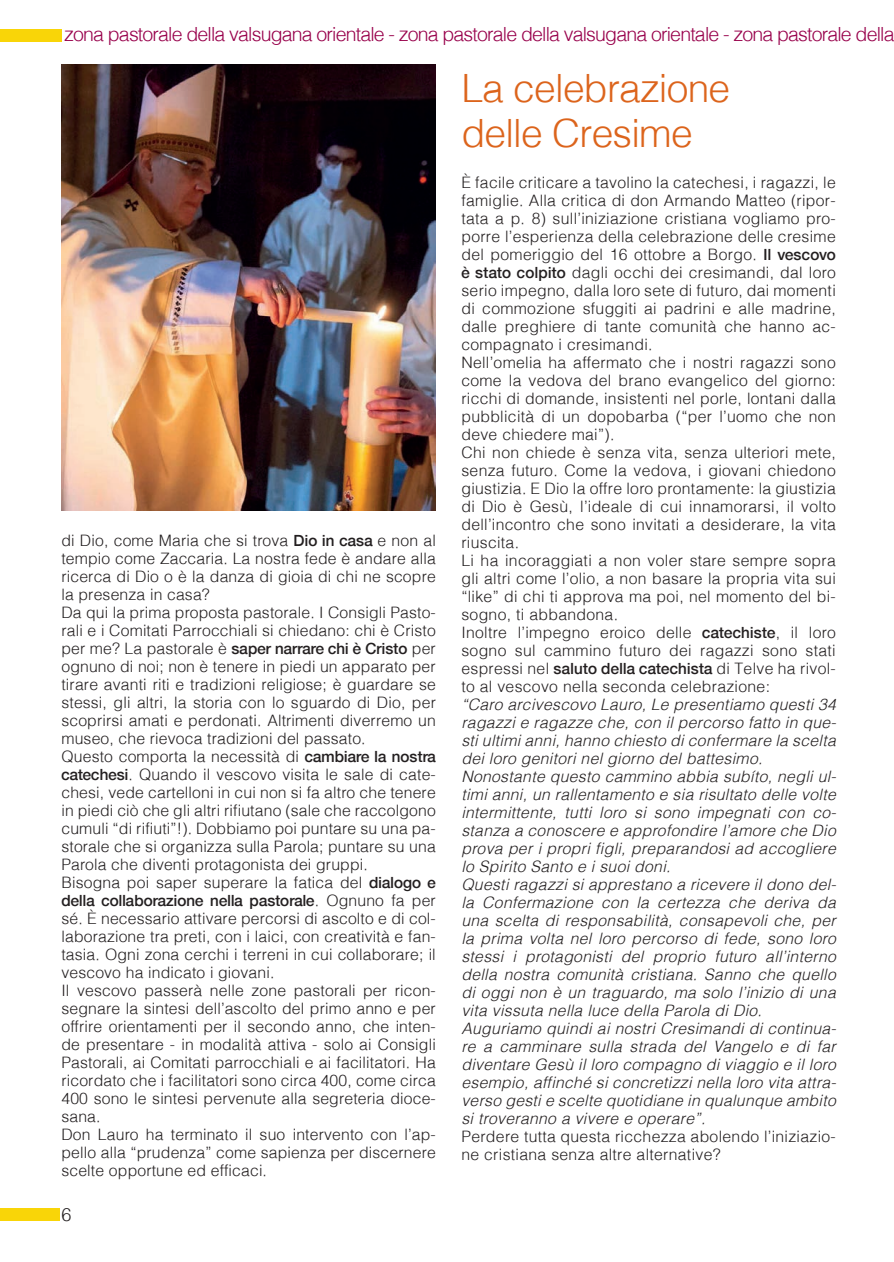
<style>
.page{position:relative;width:894px;height:1262px;background:#fff}
.page>*{position:absolute;margin:0;border:0;box-sizing:border-box;transform-origin:0 0}
.t1{font:300 39px "Helv";letter-spacing:-.02em;color:#dc641c}
.t2{font:300 19.5px "Helv";letter-spacing:-.04em;color:#98014b}
.t3{font:300 18px "Helv";color:#231f20}
.t4{font:300 15.75px/18px "Helv";letter-spacing:.02em;color:#231f20;text-align:justify}
.t5{font:italic 300 15.75px/18px "Helv";color:#231f20;text-align:justify}
.s1{font-family:"Helvetica";font-weight:500}
</style>
<div class="page">
<div style="left:0;top:1208px;width:59px;height:13px;background:#f9d508"></div>
<div style="left:0;top:29px;width:61px;height:13px;background:#f9d508"></div>
<img style="left:61px;top:64px;width:375px;height:446px">
<p class="t2" style="left:64px;top:22px;width:831px">zona pastorale della valsugana orientale - zona pastorale della valsugana orientale - zona pastorale della</p>
<p class="t4" style="left:61px;top:531px;width:376px">di Dio, come Maria che si trova <span class="s1">Dio in casa</span> e non al tempio come Zaccaria. La nostra fede è andare alla ricerca di Dio o è la danza di gioia di chi ne scopre la presenza in casa?</p>
<p class="t4" style="left:61px;top:603px;width:376px">Da qui la prima proposta pastorale. I Consigli Pasto&shy;rali e i Comitati Parrocchiali si chiedano: chi è Cristo per me? La pastorale è <span class="s1">saper narrare chi è Cristo</span> per ognuno di noi; non è tenere in piedi un apparato per tirare avanti riti e tradizioni religiose; è guardare se stessi, gli altri, la storia con lo sguardo di Dio, per scoprirsi amati e perdonati. Altrimenti diverremo un museo, che rievoca tradizioni del passato.</p>
<p class="t4" style="left:61px;top:747px;width:376px">Questo comporta la necessità di <span class="s1">cambiare la nostra catechesi</span>. Quando il vescovo visita le sale di cate&shy;chesi, vede cartelloni in cui non si fa altro che tenere in piedi ciò che gli altri rifiutano (sale che raccolgono cumuli “di rifiuti”!). Dobbiamo poi puntare su una pa&shy;storale che si organizza sulla Parola; puntare su una Parola che diventi protagonista dei gruppi.</p>
<p class="t4" style="left:61px;top:873px;width:376px">Bisogna poi saper superare la fatica del <span class="s1">dialogo e della collaborazione nella pastorale</span>. Ognuno fa per sé. È necessario attivare percorsi di ascolto e di col&shy;laborazione tra preti, con i laici, con creatività e fan&shy;tasia. Ogni zona cerchi i terreni in cui collaborare; il vescovo ha indicato i giovani.</p>
<p class="t4" style="left:61px;top:981px;width:376px">Il vescovo passerà nelle zone pastorali per ricon&shy;segnare la sintesi dell’ascolto del primo anno e per offrire orientamenti per il secondo anno, che inten&shy;de presentare - in modalità attiva - solo ai Consigli Pastorali, ai Comitati parrocchiali e ai facilitatori. Ha ricordato che i facilitatori sono circa 400, come circa 400 sono le sintesi pervenute alla segreteria dioce&shy;sana.</p>
<p class="t4" style="left:61px;top:1125px;width:376px">Don Lauro ha terminato il suo intervento con l’ap&shy;pello alla “prudenza” come sapienza per discernere scelte opportune ed efficaci.</p>
<p class="t3" style="left:62px;top:1203px;width:12px">6</p>
<p class="t1" style="left:461px;top:64px;width:270px">La celebrazione</p>
<p class="t1" style="left:461px;top:109px;width:233px">delle Cresime</p>
<p class="t4" style="left:461px;top:173px;width:376px">È facile criticare a tavolino la catechesi, i ragazzi, le famiglie. Alla critica di don Armando Matteo (ripor&shy;tata a p. 8) sull’iniziazione cristiana vogliamo pro&shy;porre l’esperienza della celebrazione delle cresime del pomeriggio del 16 ottobre a Borgo. <span class="s1">Il vescovo è stato colpito</span> dagli occhi dei cresimandi, dal loro serio impegno, dalla loro sete di futuro, dai momenti di commozione sfuggiti ai padrini e alle madrine, dalle preghiere di tante comunità che hanno ac&shy;compagnato i cresimandi.</p>
<p class="t4" style="left:461px;top:353px;width:376px">Nell’omelia ha affermato che i nostri ragazzi sono come la vedova del brano evangelico del giorno: ricchi di domande, insistenti nel porle, lontani dalla pubblicità di un dopobarba (“per l’uomo che non deve chiedere mai”).</p>
<p class="t4" style="left:461px;top:443px;width:376px">Chi non chiede è senza vita, senza ulteriori mete, senza futuro. Come la vedova, i giovani chiedono giustizia. E Dio la offre loro prontamente: la giustizia di Dio è Gesù, l’ideale di cui innamorarsi, il volto dell’incontro che sono invitati a desiderare, la vita riuscita.</p>
<p class="t4" style="left:461px;top:551px;width:376px">Li ha incoraggiati a non voler stare sempre sopra gli altri come l’olio, a non basare la propria vita sui “like” di chi ti approva ma poi, nel momento del bi&shy;sogno, ti abbandona.</p>
<p class="t4" style="left:461px;top:623px;width:376px">Inoltre l’impegno eroico delle <span class="s1">catechiste</span>, il loro sogno sul cammino futuro dei ragazzi sono stati espressi nel <span class="s1">saluto della catechista</span> di Telve ha rivol&shy;to al vescovo nella seconda celebrazione:</p>
<p class="t5" style="left:461px;top:695px;width:380px">“Caro arcivescovo Lauro,Le presentiamo questi34 ragazzie ragazze che,con ilpercorso fatto in que&shy;stiultimianni,hanno chiesto diconfermare la scelta dei loro genitori nel giorno del battesimo.</p>
<p class="t5" style="left:461px;top:767px;width:380px">Nonostante questo cammino abbia subíto, negli ul&shy;timianni,un rallentamento e sia risultato delle volte intermittente, tutti loro si sono impegnati con co&shy;stanza a conoscere e approfondire l’amore che Dio prova per i propri figli, preparandosi ad accogliere lo Spirito Santo e i suoi doni.</p>
<p class="t5" style="left:461px;top:875px;width:380px">Questiragazzisiapprestano a ricevere ildono del&shy;la Confermazione con la certezza che deriva da una scelta di responsabilità, consapevoli che, per la prima volta nel loro percorso di fede, sono loro stessi i protagonisti del proprio futuro all’interno della nostra comunità cristiana. Sanno che quello di oggi non è un traguardo, ma solo l’inizio di una vita vissuta nella luce della Parola di Dio.</p>
<p class="t5" style="left:461px;top:1019px;width:380px">Auguriamo quindi ai nostri Cresimandi di continua&shy;re a camminare sulla strada del Vangelo e di far diventare Gesù il loro compagno di viaggio e il loro esempio,affinché siconcretizzinella loro vita attra&shy;verso gestie scelte quotidiane in qualunque ambito si troveranno a vivere e operare”.</p>
<p class="t4" style="left:461px;top:1127px;width:376px">Perdere tutta questa ricchezza abolendo l’iniziazio&shy;ne cristiana senza altre alternative?</p>
</div>
